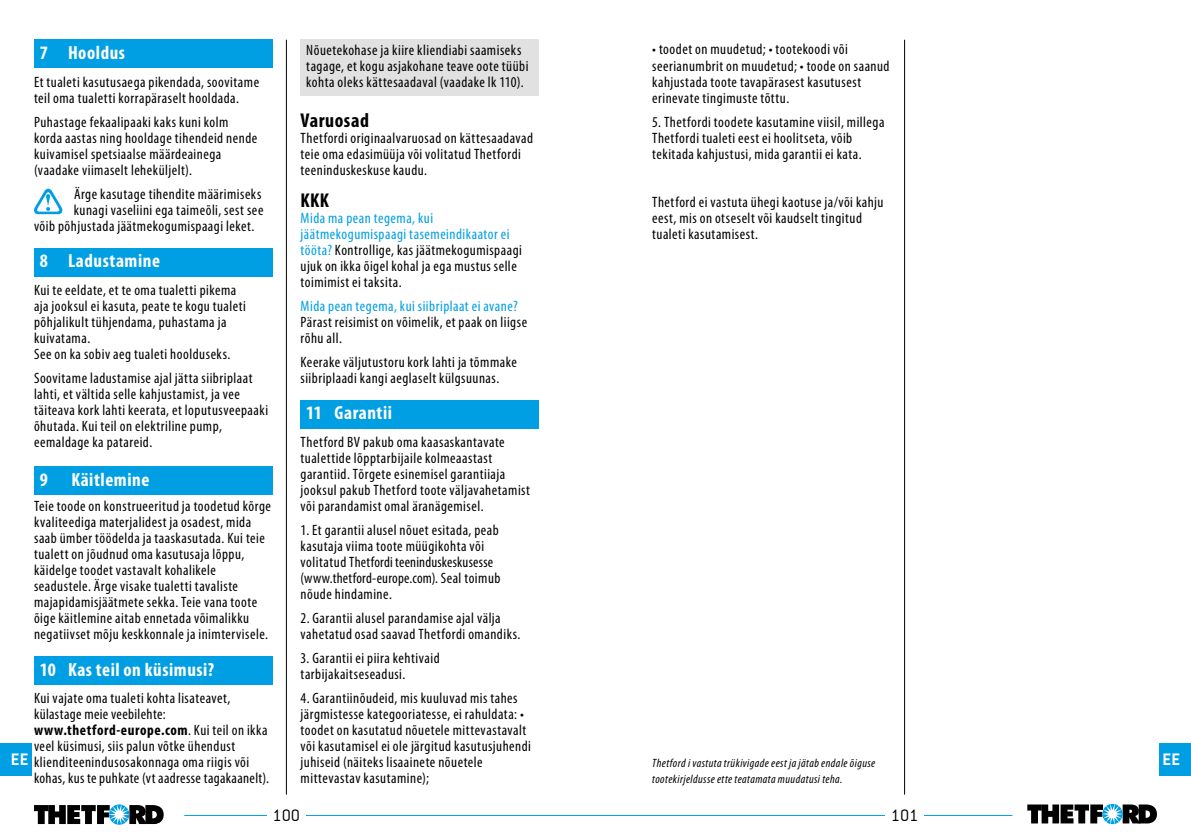
<style>
.page{position:relative;width:1191px;height:840px;background:#fff}
.page>*{position:absolute;margin:0;border:0;box-sizing:border-box;transform-origin:0 0}
.t1{font:700 condensed 20px "Myriad Pro";letter-spacing:.025em;color:#000}
.t2{font:700 condensed 19px "Myriad Pro";letter-spacing:.03em;color:#fff}
.t3{font:300 18px "Conduit IT Clight";color:#000}
.t4{font:700 18px "Conduit IT Cbold";color:#fff}
.t5{font:condensed 15px/16px "Myriad Pro";letter-spacing:.035em;color:#000}
.t6{font:condensed 15px "Myriad Pro";letter-spacing:.035em;color:#009fe3}
.t7{font:italic condensed 12px/16px "Myriad Pro";letter-spacing:.035em;color:#000}
.s1{color:#009fe3}
.s2{font-weight:700}
</style>
<div class="page">
<hr style="left:286px;top:40px;width:1px;height:754px;background:#000">
<hr style="left:904px;top:40px;width:1px;height:754px;background:#000">
<svg style="left:34px;top:804px;width:130px;height:20px"></svg>
<svg style="left:1027px;top:803px;width:130px;height:20px"></svg>
<hr style="left:184px;top:814px;width:828px;height:1px;background:#009fe3">
<div style="left:885px;top:798px;width:39px;height:32px;background:#fff"></div>
<div style="left:267px;top:798px;width:39px;height:32px;background:#fff"></div>
<div style="left:300px;top:40px;width:239px;height:56px;background:#e1e1e1"></div>
<div style="left:34px;top:40px;width:238px;height:28px;background:#009fe3"></div>
<svg style="left:34px;top:189px;width:28px;height:25px"></svg>
<div style="left:34px;top:248px;width:238px;height:28px;background:#009fe3"></div>
<div style="left:34px;top:466px;width:238px;height:28px;background:#009fe3"></div>
<div style="left:34px;top:656px;width:238px;height:28px;background:#009fe3"></div>
<div style="left:300px;top:400px;width:239px;height:28px;background:#009fe3"></div>
<div style="left:0;top:742px;width:31px;height:32px;background:#009fe3"></div>
<div style="left:1159px;top:742px;width:32px;height:32px;background:#009fe3"></div>
<p class="t5" style="left:652px;top:41px;width:239px">• toodet on muudetud; • tootekoodi või seerianumbrit on muudetud; • toode on saanud kahjustada toote tavapärasest kasutusest erinevate tingimuste tõttu.</p>
<p class="t5" style="left:652px;top:113px;width:234px">5. Thetfordi toodete kasutamine viisil, millega<br>Thetfordi tualeti eest ei hoolitseta, võib tekitada kahjustusi, mida garantii ei kata.</p>
<p class="t5" style="left:652px;top:193px;width:233px">Thetford ei vastuta ühegi kaotuse ja/või kahju eest, mis on otseselt või kaudselt tingitud tualeti kasutamisest.</p>
<p class="t5" style="left:306px;top:41px;width:224px">Nõuetekohase ja kiire kliendiabi saamiseks tagage, et kogu asjakohane teave oote tüübi kohta oleks kättesaadaval (vaadake lk 110).</p>
<h1 class="t1" style="left:300px;top:107px;width:70px">Varuosad</h1>
<p class="t5" style="left:300px;top:129px;width:234px">Thetfordi originaalvaruosad on kättesaadavad teie oma edasimüüja või volitatud Thetfordi teeninduskeskuse kaudu.</p>
<h1 class="t1" style="left:300px;top:187px;width:30px">KKK</h1>
<p class="t5" style="left:300px;top:209px;width:223px"><span class="s1">Mida ma pean tegema, kui jäätmekogumispaagi tasemeindikaator ei tööta?</span> Kontrollige, kas jäätmekogumispaagi ujuk on ikka õigel kohal ja ega mustus selle toimimist ei taksita.</p>
<p class="t6" style="left:300px;top:296px;width:218px">Mida pean tegema, kui siibriplaat ei avane?</p>
<p class="t5" style="left:300px;top:313px;width:228px">Pärast reisimist on võimelik, et paak on liigse rõhu all.</p>
<p class="t5" style="left:300px;top:353px;width:218px">Keerake väljutustoru kork lahti ja tõmmake siibriplaadi kangi aeglaselt külgsuunas.</p>
<p class="t2" style="left:306px;top:401px;width:87px">11 Garantii</p>
<p class="t5" style="left:300px;top:433px;width:231px">Thetford BV pakub oma kaasaskantavate tualettide lõpptarbijaile kolmeaastast garantiid. Tõrgete esinemisel garantiiaja jooksul pakub Thetford toote väljavahetamist või parandamist omal äranägemisel.</p>
<p class="t5" style="left:300px;top:521px;width:201px">1. Et garantii alusel nõuet esitada, peab kasutaja viima toote müügikohta või volitatud Thetfordi teeninduskeskusesse (www.thetford-europe.com). Seal toimub nõude hindamine.</p>
<p class="t5" style="left:300px;top:609px;width:221px">2. Garantii alusel parandamise ajal välja vahetatud osad saavad Thetfordi omandiks.</p>
<p class="t5" style="left:300px;top:649px;width:141px">3. Garantii ei piira kehtivaid tarbijakaitseseadusi.</p>
<p class="t5" style="left:300px;top:689px;width:232px">4. Garantiinõudeid, mis kuuluvad mis tahes järgmistesse kategooriatesse, ei rahuldata: • toodet on kasutatud nõuetele mittevastavalt või kasutamisel ei ole järgitud kasutusjuhendi juhiseid (näiteks lisaainete nõuetele mittevastav kasutamine);</p>
<p class="t2" style="left:40px;top:41px;width:87px">7 Hooldus</p>
<p class="t5" style="left:34px;top:73px;width:227px">Et tualeti kasutusaega pikendada, soovitame teil oma tualetti korrapäraselt hooldada.</p>
<p class="t5" style="left:34px;top:113px;width:225px">Puhastage fekaalipaaki kaks kuni kolm korda aastas ning hooldage tihendeid nende kuivamisel spetsiaalse määrdeainega (vaadake viimaselt leheküljelt).</p>
<p class="t5" style="left:74px;top:185px;width:189px">Ärge kasutage tihendite määrimiseks</p>
<p class="t5" style="left:74px;top:201px;width:191px">kunagi vaseliini ega taimeõli, sest see</p>
<p class="t5" style="left:34px;top:217px;width:222px">võib põhjustada jäätmekogumispaagi leket.</p>
<p class="t2" style="left:40px;top:249px;width:122px">8 Ladustamine</p>
<p class="t5" style="left:34px;top:281px;width:213px">Kui te eeldate, et te oma tualetti pikema aja jooksul ei kasuta, peate te kogu tualeti põhjalikult tühjendama, puhastama ja kuivatama.<br>See on ka sobiv aeg tualeti hoolduseks.</p>
<p class="t5" style="left:34px;top:369px;width:236px">Soovitame ladustamise ajal jätta siibriplaat lahti, et vältida selle kahjustamist, ja vee täiteava kork lahti keerata, et loputusveepaaki õhutada. Kui teil on elektriline pump, eemaldage ka patareid.</p>
<p class="t2" style="left:40px;top:467px;width:111px">9 Käitlemine</p>
<p class="t5" style="left:34px;top:497px;width:238px">Teie toode on konstrueeritud ja toodetud kõrge kvaliteediga materjalidest ja osadest, mida saab ümber töödelda ja taaskasutada. Kui teie tualett on jõudnud oma kasutusaja lõppu, käidelge toodet vastavalt kohalikele seadustele. Ärge visake tualetti tavaliste majapidamisjäätmete sekka. Teie vana toote õige käitlemine aitab ennetada võimalikku negatiivset mõju keskkonnale ja inimtervisele.</p>
<p class="t2" style="left:40px;top:657px;width:176px">10 Kas teil on küsimusi?</p>
<p class="t5" style="left:34px;top:689px;width:237px">Kui vajate oma tualeti kohta lisateavet, külastage meie veebilehte: <span class="s2">www.thetford-europe.com</span>. Kui teil on ikka veel küsimusi, siis palun võtke ühendust klienditeenindusosakonnaga oma riigis või kohas, kus te puhkate (vt aadresse tagakaanelt).</p>
<p class="t4" style="left:11px;top:748px;width:19px">EE</p>
<p class="t4" style="left:1162px;top:748px;width:19px">EE</p>
<p class="t7" style="left:652px;top:754px;width:224px">Thetford i vastuta trükivigade eest ja jätab endale õiguse tootekirjeldusse ette teatamata muudatusi teha.</p>
<p class="t3" style="left:273px;top:804px;width:29px">100</p>
<p class="t3" style="left:890px;top:804px;width:29px">101</p>
</div>
